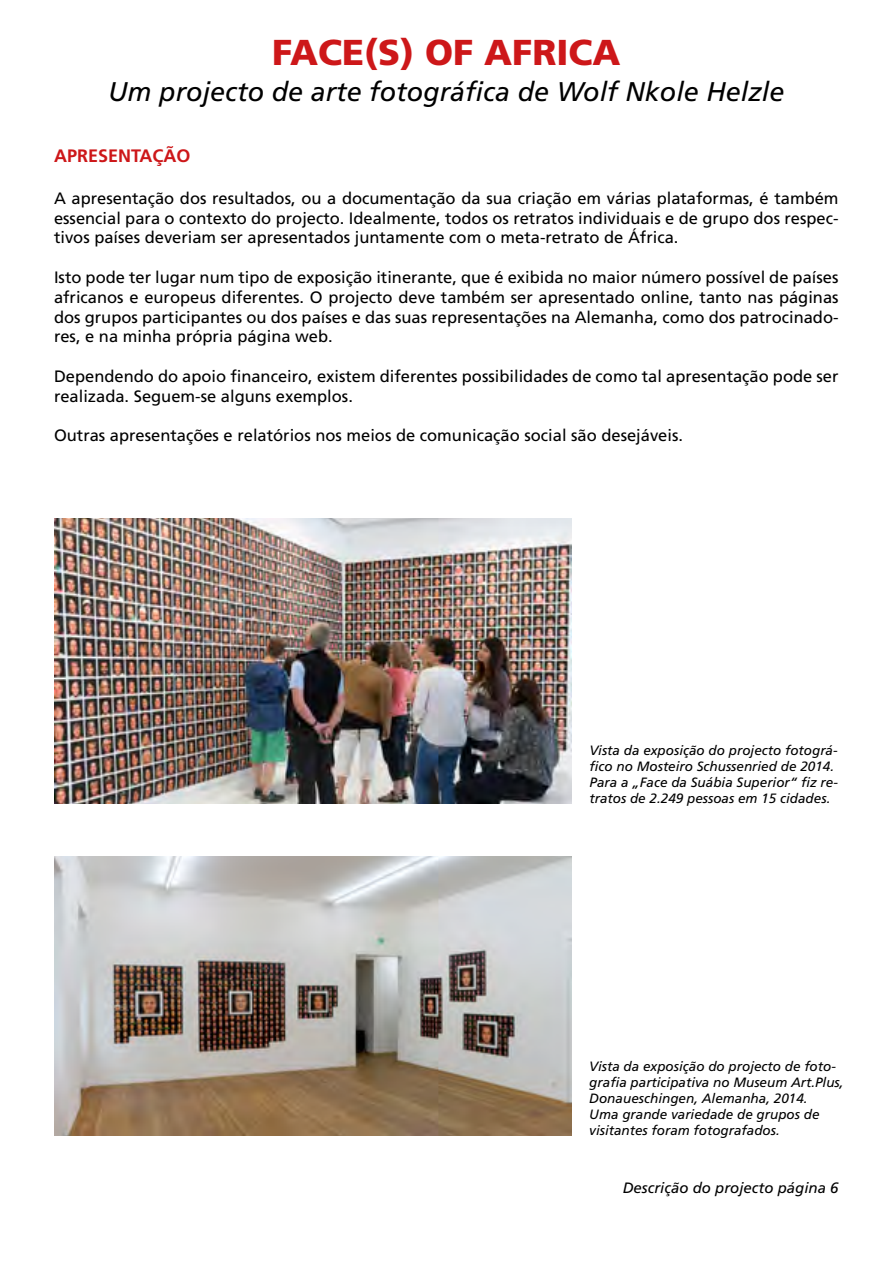
<style>
.page{position:relative;width:893px;height:1263px;background:#fff}
.page>*{position:absolute;margin:0;border:0;box-sizing:border-box;transform-origin:0 0}
.t1{font:900 36px "Frutiger";color:#cd1719}
.t2{font:italic 27px "Frutiger";color:#000}
.t3{font:700 18px "Frutiger";color:#cd1719}
.t4{font:16.5px/19.8px "Frutiger";color:#000;text-align:justify}
.t5{font:italic 15px "Frutiger";color:#000}
.t6{font:italic 13.5px/16.2px "Frutiger";color:#000}
</style>
<div class="page">
<img style="left:55px;top:518px;width:517px;height:285px">
<img style="left:55px;top:857px;width:517px;height:278px">
<h1 class="t1" style="left:272px;top:30px;width:350px">FACE(S) OF AFRICA</h1>
<h2 class="t2" style="left:108px;top:76px;width:678px">Um projecto de arte fotográfica de Wolf Nkole Helzle</h2>
<p class="t3" style="left:54px;top:145px;width:138px">APRESENTAÇÃO</p>
<p class="t4" style="left:54px;top:188px;width:786px">A apresentação dos resultados, ou a documentação da sua criação em várias plataformas, é também essencial para o contexto do projecto. Idealmente, todos os retratos individuais e de grupo dos respec&shy;tivos países deveriam ser apresentados juntamente com o meta-retrato de África.</p>
<p class="t4" style="left:54px;top:267px;width:786px">Isto pode ter lugar num tipo de exposição itinerante, que é exibida no maior número possível de países</p>
<p class="t4" style="left:54px;top:287px;width:786px">africanos e europeus diferentes. O projecto deve também ser apresentado online, tanto nas páginas dos grupos participantes ou dos países e das suas representações na Alemanha, como dos patrocinado&shy;res, e na minha própria página web.</p>
<p class="t4" style="left:54px;top:366px;width:786px">Dependendo do apoio financeiro, existem diferentes possibilidades de como tal apresentação pode ser</p>
<p class="t4" style="left:54px;top:386px;width:300px">realizada. Seguem-se alguns exemplos.</p>
<p class="t4" style="left:54px;top:426px;width:631px">Outras apresentações e relatórios nos meios de comunicação social são desejáveis.</p>
<p class="t6" style="left:589px;top:742px;width:250px">Vista da exposição do projecto fotográ&shy;fico no Mosteiro Schussenried de 2014.<br>Para a „Face da Suábia Superior“ fiz re&shy;tratos de 2.249 pessoas em 15 cidades.</p>
<p class="t6" style="left:589px;top:1058px;width:256px">Vista da exposição do projecto de foto&shy;grafia participativa no Museum Art.Plus,</p>
<p class="t6" style="left:589px;top:1090px;width:220px">Donaueschingen, Alemanha, 2014.</p>
<p class="t6" style="left:589px;top:1106px;width:232px">Uma grande variedade de grupos de visitantes foram fotografados.</p>
<p class="t5" style="left:623px;top:1179px;width:217px">Descrição do projecto página 6</p>
</div>
